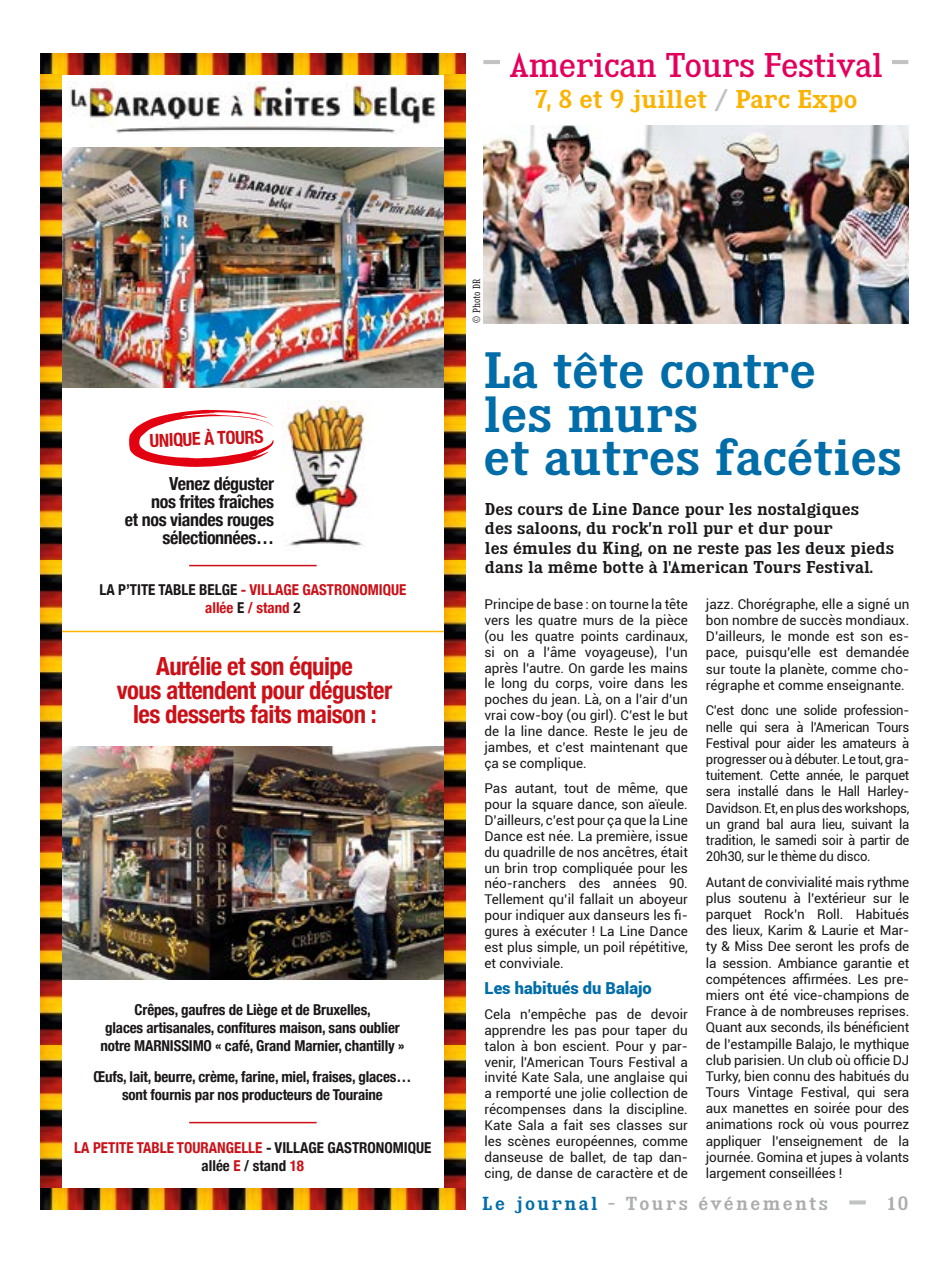
<style>
.page{position:relative;width:936px;height:1263px;background:#fff}
.page>*{position:absolute;margin:0;border:0;box-sizing:border-box;transform-origin:0 0}
.t1{font:44.7px/43.5px "Kingsbridge Sb";color:#006da8}
.t2{font:30px "Kingsbridge Rg";letter-spacing:-.02em;color:#e3005c;scale:.95 1}
.t3{font:700 condensed 24.9px/24px "Helvetica Neue";letter-spacing:-.02em;color:#cb1017;text-align:center}
.t4{font:22.5px "Kingsbridge Sb";color:#fbb200}
.t5{font:700 condensed 18px/18px "Helvetica Neue";letter-spacing:-.02em;color:#1b1719;text-align:right}
.t6{font:700 condensed 18px "Helvetica Neue";color:#cb1017}
.t7{font:16.5px "Kingsbridge Sb";letter-spacing:.15em;color:#acadaf}
.t8{font:900 16.5px "Roboto";color:#006da8}
.t9{font:700 condensed 15px/18px "Helvetica Neue";letter-spacing:-.01em;color:#1b1719;text-align:center}
.t10{font:15px/19.5px "Kingsbridge Sb";color:#1b1719}
.t11{font:700 condensed 15px/18px "Helvetica Neue";color:#cb1017;text-align:center}
.t12{font:13.5px/16.2px "Roboto";color:#1b1719;text-align:justify}
.t13{font:9px "Kingsbridge Cd Bk";color:#1b1719}
.s1{color:#c0c2c4}
.s2{color:#1b1719}
.s3{color:#cb1017}
.s4{color:#006da8}
</style>
<div class="page">
<hr style="left:483px;top:60px;width:425px;height:4px;background:#c0c2c4">
<svg style="left:849px;top:1200px;width:16px;height:4px"></svg>
<div style="left:500px;top:50px;width:391px;height:32px;background:#fff"></div>
<img style="left:66px;top:81px;width:371px;height:52px">
<img style="left:40px;top:53px;width:425px;height:21px">
<img style="left:62px;top:147px;width:382px;height:240px">
<img style="left:62px;top:746px;width:382px;height:233px">
<img style="left:282px;top:401px;width:88px;height:145px">
<hr style="left:189px;top:1122px;width:127px;height:1px;background:#cb1017">
<hr style="left:58px;top:631px;width:391px;height:1px;background:#fcb600">
<hr style="left:189px;top:565px;width:127px;height:1px;background:#cb1017">
<img style="left:444px;top:75px;width:21px;height:1113px">
<img style="left:40px;top:75px;width:22px;height:1113px">
<img style="left:40px;top:1188px;width:425px;height:22px">
<svg style="left:129px;top:410px;width:145px;height:57px"></svg>
<img style="left:483px;top:125px;width:425px;height:198px">
<h2 class="t2" style="left:509px;top:47px;width:395px">American Tours Festival</h2>
<h3 class="t4" style="left:535px;top:86px;width:323px">7, 8 et 9 juillet <span class="s1">/</span> Parc Expo</h3>
<h3 class="t6" style="left:149px;top:425px;width:115px;rotate:-2deg">UNIQUE À TOURS</h3>
<h3 class="t5" style="left:125px;top:473px;width:151px">Venez déguster<br>nos frites fraîches<br>et nos viandes rouges sélectionnées…</h3>
<p class="t11" style="left:99px;top:580px;width:308px"><span class="s2">LA P’TITE TABLE BELGE</span> - VILLAGE GASTRONOMIQUE allée <span class="s2">E</span> / stand <span class="s2">2</span></p>
<h3 class="t3" style="left:117px;top:652px;width:277px">Aurélie et son équipe<br>vous attendent pour déguster les desserts faits maison :</h3>
<p class="t9" style="left:100px;top:1000px;width:305px">Crêpes, gaufres de Liège et de Bruxelles,<br>glaces artisanales, confitures maison, sans oublier notre MARNISSIMO « café, Grand Marnier, chantilly »</p>
<p class="t9" style="left:94px;top:1067px;width:319px">Œufs, lait, beurre, crème, farine, miel, fraises, glaces… sont fournis par nos producteurs de Touraine</p>
<p class="t9" style="left:74px;top:1138px;width:358px"><span class="s3">LA PETITE TABLE TOURANGELLE</span> - VILLAGE GASTRONOMIQUE allée <span class="s3">E</span> / stand <span class="s3">18</span></p>
<p class="t13" style="left:471px;top:323px;width:46px;rotate:-90deg">© Photo DR</p>
<h1 class="t1" style="left:483px;top:349px;width:420px">La tête contre<br>les murs<br>et autres facéties</h1>
<p class="t10" style="left:485px;top:499px;width:411px">Des cours de Line Dance pour les nostalgiques<br>des saloons, du rock’n roll pur et dur pour<br>les émules du King, on ne reste pas les deux pieds dans la même botte à l'American Tours Festival.</p>
<p class="t12" style="left:484px;top:596px;width:205px">Principe de base : on tourne la tête vers les quatre murs de la pièce (ou les quatre points cardinaux, si on a l’âme voyageuse), l’un après l’autre. On garde les mains le long du corps, voire dans les poches du jean. Là, on a l’air d’un vrai cow-boy (ou girl). C’est le but de la line dance. Reste le jeu de jambes, et c’est maintenant que ça se complique.</p>
<p class="t12" style="left:484px;top:780px;width:205px">Pas autant, tout de même, que pour la square dance, son aïeule.<br>D’ailleurs, c’est pour ça que la Line Dance est née. La première, issue du quadrille de nos ancêtres, était un brin trop compliquée pour les néo-ranchers des années 90.<br>Tellement qu’il fallait un aboyeur pour indiquer aux danseurs les fi&shy;gures à exécuter ! La Line Dance est plus simple, un poil répétitive, et conviviale.</p>
<p class="t8" style="left:484px;top:976px;width:169px">Les habitués du Balajo</p>
<p class="t12" style="left:484px;top:1005px;width:205px">Cela n’empêche pas de devoir apprendre les pas pour taper du talon à bon escient. Pour y par&shy;venir, l'American Tours Festival a invité Kate Sala, une anglaise qui a remporté une jolie collection de récompenses dans la discipline.<br>Kate Sala a fait ses classes sur les scènes européennes, comme danseuse de ballet, de tap dan&shy;cing, de danse de caractère et de</p>
<p class="t12" style="left:706px;top:595px;width:205px">jazz. Chorégraphe, elle a signé un bon nombre de succès mondiaux.<br>D’ailleurs, le monde est son es&shy;pace, puisqu’elle est demandée sur toute la planète, comme cho&shy;régraphe et comme enseignante.</p>
<p class="t12" style="left:706px;top:702px;width:205px">C’est donc une solide profession&shy;nelle qui sera à l'American Tours Festival pour aider les amateurs à progresser ou à débuter. Le tout, gra&shy;tuitement. Cette année, le parquet sera installé dans le Hall Harley-Davidson. Et, en plus des workshops, un grand bal aura lieu, suivant la tradition, le samedi soir à partir de 20h30, sur le thème du disco.</p>
<p class="t12" style="left:706px;top:873px;width:205px">Autant de convivialité mais rythme plus soutenu à l’extérieur sur le parquet Rock’n Roll. Habitués des lieux, Karim &amp; Laurie et Mar&shy;ty &amp; Miss Dee seront les profs de la session. Ambiance garantie et compétences affirmées. Les pre&shy;miers ont été vice-champions de France à de nombreuses reprises.<br>Quant aux seconds, ils bénéficient de l’estampille Balajo, le mythique club parisien. Un club où officie DJ Turky, bien connu des habitués du Tours Vintage Festival, qui sera aux manettes en soirée pour des animations rock où vous pourrez appliquer l’enseignement de la journée. Gomina et jupes à volants largement conseillées !</p>
<p class="t7" style="left:482px;top:1193px;width:347px"><span class="s4">Le journal</span> - Tours événements</p>
<p class="t7" style="left:887px;top:1193px;width:22px">10</p>
</div>
